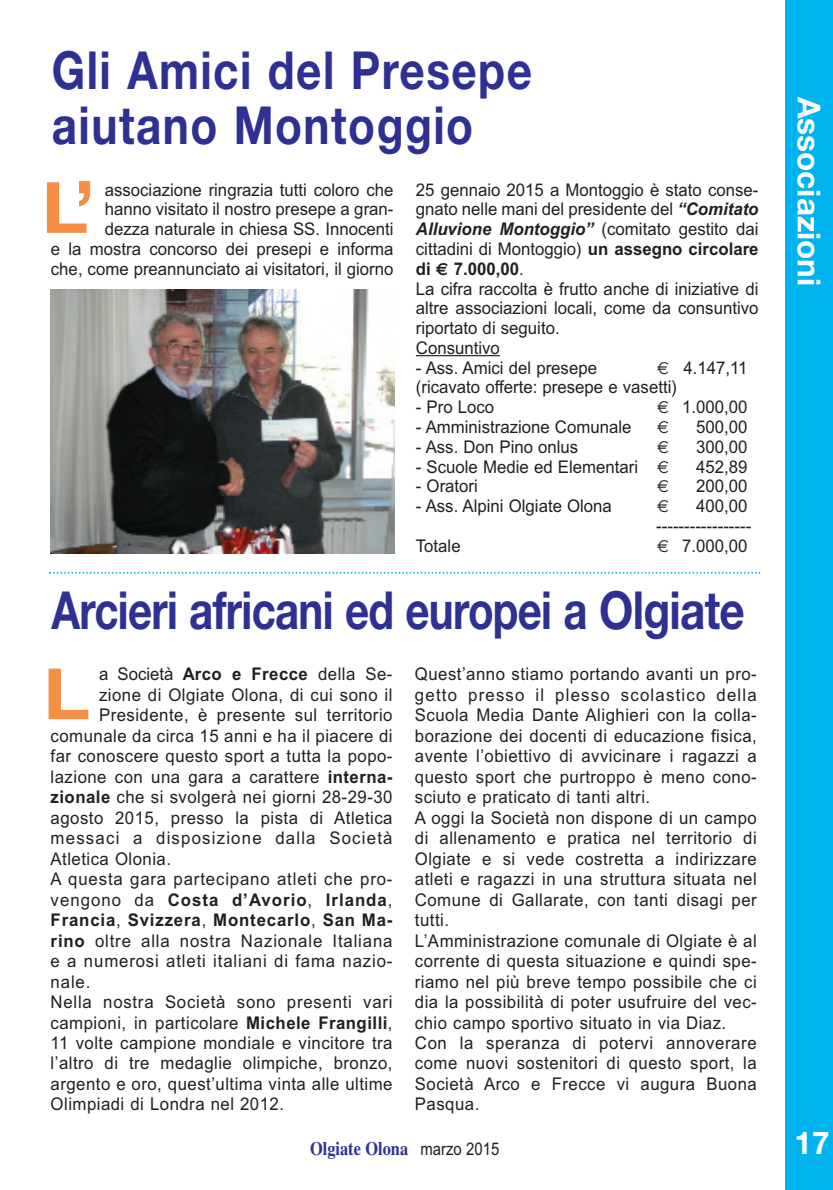
<style>
.page{position:relative;width:833px;height:1190px;background:#fff}
.page>*{position:absolute;margin:0;border:0;box-sizing:border-box;transform-origin:0 0}
.t1{font:700 70.88px "Helvetica Neue";color:#f68f46;scale:1.11 1}
.t2{font:700 52.5px/54.2px "Helvetica Neue";letter-spacing:.025em;color:#2e3092;scale:.84 1}
.t3{font:700 52.5px "Helvetica Neue";letter-spacing:-.015em;color:#2e3092;scale:.8 1}
.t4{font:700 31.5px "Helvetica Neue";color:#fff}
.t5{font:700 19.25px "Times";color:#2e3092;scale:.85 1}
.t6{font:17.5px/20.5px "Arial";letter-spacing:.03em;color:#231f20;text-align:right;scale:.96 1}
.t7{font:17.5px/19.8px "Arial";color:#231f20;scale:.96 1}
.t8{font:17.5px "Arial";letter-spacing:.05em;color:#231f20;scale:.96 1}
.t9{font:700 17.5px "Arial";letter-spacing:.05em;color:#231f20;scale:.96 1}
.t10{font:17.5px "Arial";letter-spacing:.07em;color:#231f20;scale:.96 1}
.t11{font:17.5px "Euro Sans";color:#231f20;scale:.9 1}
.s1{font-size:78.75px}
.s2{font-weight:700;font-style:italic}
.s3{font-weight:700}
.s4{font-family:"Euro Sans";font-weight:700}
.s5{font-family:"Euro Sans"}
.s6{font-weight:400}
.s7{font-family:"Arial";font-weight:400;font-size:17.5px;color:#231f20}
</style>
<div class="page">
<div style="left:785px;top:0;width:48px;height:1190px;background:#00b3ef"></div>
<hr style="left:416px;top:355px;width:84px;height:1px;background:#231f20">
<img style="left:50px;top:290px;width:344px;height:263px">
<svg style="left:49px;top:572px;width:711px;height:2px"></svg>
<h2 class="t2" style="left:52px;top:48px;width:573px">Gli Amici del Presepe aiutano Montoggio</h2>
<h1 class="t1" style="left:41px;top:182px;width:50px">L<span class="s1">’</span></h1>
<p class="t7" style="left:51px;top:181px;width:358px;text-align:right">associazione ringrazia tutti coloro che<br>hanno visitato il nostro presepe a gran-<br>dezza naturale in chiesa SS. Innocenti<br>e la mostra concorso dei presepi e informa che, come preannunciato ai visitatori, il giorno</p>
<p class="t7" style="left:416px;top:181px;width:358px">25 gennaio 2015 a Montoggio è stato conse&shy;gnato nelle mani del presidente del <span class="s2">“Comitato Alluvione Montoggio”</span> (comitato gestito dai cittadini di Montoggio) <span class="s3">un assegno circolare di</span> <span class="s4">€</span> <span class="s3">7.000,00</span>.<br>La cifra raccolta è frutto anche di iniziative di altre associazioni locali, come da consuntivo riportato di seguito.<br>Consuntivo</p>
<p class="t7" style="left:416px;top:359px;width:190px">- Ass. Amici del presepe</p>
<p class="t7" style="left:416px;top:359px;width:347px;text-indent:241px"><span class="s5">€</span> 4.147,11 (ricavato offerte: presepe e vasetti)</p>
<p class="t6" style="left:416px;top:399px;width:83px">- Pro Loco</p>
<p class="t6" style="left:657px;top:399px;width:96px"><span class="s5">€</span> 1.000,00</p>
<p class="t7" style="left:416px;top:419px;width:226px">- Amministrazione Comunale</p>
<p class="t11" style="left:657px;top:417px;width:15px">€</p>
<p class="t6" style="left:696px;top:418px;width:55px">500,00</p>
<p class="t7" style="left:416px;top:438px;width:171px">- Ass. Don Pino onlus</p>
<p class="t11" style="left:657px;top:437px;width:15px">€</p>
<p class="t6" style="left:696px;top:438px;width:55px">300,00</p>
<p class="t7" style="left:416px;top:458px;width:265px">- Scuole Medie ed Elementari <span class="s5">€</span></p>
<p class="t6" style="left:696px;top:458px;width:55px">452,89</p>
<p class="t7" style="left:416px;top:478px;width:66px">- Oratori</p>
<p class="t11" style="left:657px;top:476px;width:15px">€</p>
<p class="t6" style="left:696px;top:478px;width:55px">200,00</p>
<p class="t7" style="left:416px;top:498px;width:206px">- Ass. Alpini Olgiate Olona</p>
<p class="t11" style="left:657px;top:496px;width:15px">€</p>
<p class="t6" style="left:656px;top:498px;width:101px;line-height:19.8px">400,00 -----------------</p>
<p class="t6" style="left:416px;top:537px;width:48px">Totale</p>
<p class="t6" style="left:657px;top:537px;width:96px"><span class="s5">€</span> 7.000,00</p>
<h2 class="t3" style="left:52px;top:591px;width:868px">Arcieri africani ed europei a Olgiate</h2>
<h1 class="t1" style="left:43px;top:669px;width:44px">L</h1>
<p class="t6" style="left:415px;top:666px;width:358px;text-align:left">Quest’anno stiamo portando avanti un pro&shy;getto presso il plesso scolastico della Scuola Media Dante Alighieri con la colla&shy;borazione dei docenti di educazione fisica, avente l’obiettivo di avvicinare i ragazzi a questo sport che purtroppo è meno cono&shy;sciuto e praticato di tanti altri.<br>A oggi la Società non dispone di un campo di allenamento e pratica nel territorio di Olgiate e si vede costretta a indirizzare atleti e ragazzi in una struttura situata nel Comune di Gallarate, con tanti disagi per tutti.<br>L’Amministrazione comunale di Olgiate è al corrente di questa situazione e quindi spe&shy;riamo nel più breve tempo possibile che ci dia la possibilità di poter usufruire del vec&shy;chio campo sportivo situato in via Diaz.<br>Con la speranza di potervi annoverare come nuovi sostenitori di questo sport, la Società Arco e Frecce vi augura Buona Pasqua.</p>
<p class="t7" style="left:99px;top:666px;width:307px">a Società <span class="s3">Arco e Frecce</span> della Se-</p>
<p class="t6" style="left:99px;top:686px;width:307px">zione di Olgiate Olona, di cui sono il</p>
<p class="t6" style="left:99px;top:707px;width:307px">Presidente, è presente sul territorio</p>
<p class="t6" style="left:51px;top:727px;width:358px">comunale da circa 15 anni e ha il piacere di</p>
<p class="t6" style="left:51px;top:748px;width:358px">far conoscere questo sport a tutta la popo-</p>
<p class="t6" style="left:51px;top:768px;width:358px">lazione con una gara a carattere <span class="s3">interna-</span></p>
<p class="t6" style="left:51px;top:789px;width:358px"><span class="s3">zionale</span> che si svolgerà nei giorni 28-29-30</p>
<p class="t6" style="left:51px;top:809px;width:358px">agosto 2015, presso la pista di Atletica</p>
<p class="t10" style="left:51px;top:832px;width:358px">messaci a disposizione dalla Società</p>
<p class="t6" style="left:51px;top:850px;width:127px">Atletica Olonia.</p>
<p class="t8" style="left:51px;top:873px;width:358px">A questa gara partecipano atleti che pro-</p>
<p class="t9" style="left:51px;top:893px;width:358px"><span class="s6">vengono da</span> Costa d’Avorio<span class="s6">,</span> Irlanda<span class="s6">,</span></p>
<p class="t9" style="left:51px;top:914px;width:358px">Francia<span class="s6">,</span> Svizzera<span class="s6">,</span> Montecarlo<span class="s6">,</span> San Ma-</p>
<p class="t8" style="left:51px;top:934px;width:358px"><span class="s3">rino</span> oltre alla nostra Nazionale Italiana</p>
<p class="t8" style="left:51px;top:955px;width:358px">e a numerosi atleti italiani di fama nazio-</p>
<p class="t6" style="left:51px;top:973px;width:43px">nale.</p>
<p class="t6" style="left:51px;top:993px;width:358px">Nella nostra Società sono presenti vari</p>
<p class="t6" style="left:51px;top:1014px;width:358px">campioni, in particolare <span class="s3">Michele Frangilli</span>,</p>
<p class="t6" style="left:51px;top:1034px;width:358px">11 volte campione mondiale e vincitore tra</p>
<p class="t6" style="left:51px;top:1055px;width:358px">l’altro di tre medaglie olimpiche, bronzo,</p>
<p class="t6" style="left:51px;top:1075px;width:358px">argento e oro, quest’ultima vinta alle ultime</p>
<p class="t6" style="left:51px;top:1096px;width:245px">Olimpiadi di Londra nel 2012.</p>
<h3 class="t4" style="left:820px;top:97px;width:191px;rotate:90deg">Associazioni</h3>
<p class="t5" style="left:310px;top:1141px;width:224px">Olgiate Olona <span class="s7">marzo 2015</span></p>
<h3 class="t4" style="left:795px;top:1131px;width:37px">17</h3>
</div>
